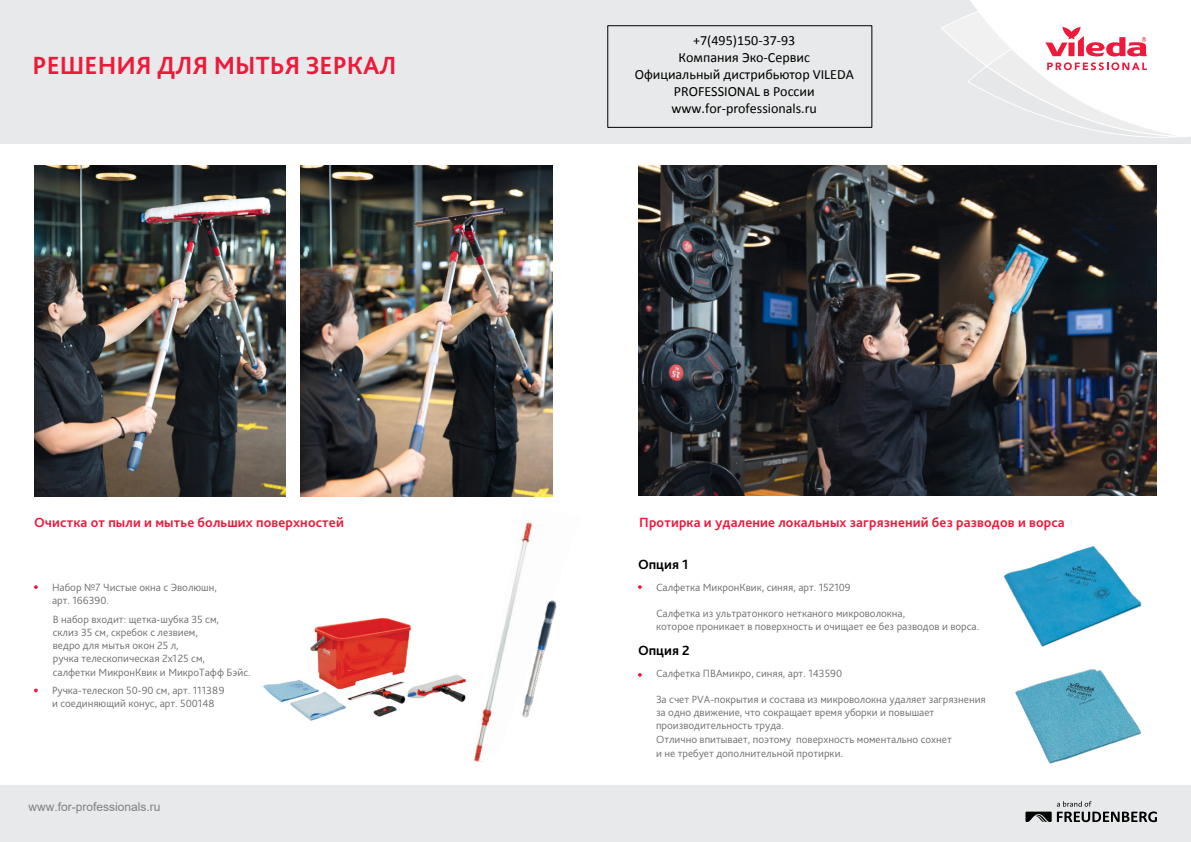
<style>
.page{position:relative;width:1191px;height:842px;background:#fff}
.page>*{position:absolute;margin:0;border:0;box-sizing:border-box;transform-origin:0 0}
.t1{font:700 26px "Bliss Pro";color:#ed1a3b}
.t2{font:14px/16.8px "Calibri";color:#000;text-align:center}
.t3{font:700 14px "Bliss Pro";letter-spacing:.01em;color:#ed1a3b}
.t4{font:700 14px "Bliss Pro";color:#000}
.t5{font:12px "Arial";color:#808080}
.t6{font:300 11px/13.2px "Bliss Pro";color:#6d6e71}
</style>
<div class="page">
<div style="left:0;top:0;width:1191px;height:144px;background:#e8e9ea"></div>
<svg style="left:941px;top:0;width:250px;height:138px"></svg>
<div style="left:0;top:785px;width:1191px;height:57px;background:#e8e9ea"></div>
<img style="left:253px;top:496px;width:248px;height:225px">
<img style="left:472px;top:505px;width:61px;height:257px">
<img style="left:638px;top:166px;width:519px;height:330px">
<img style="left:300px;top:166px;width:253px;height:330px">
<img style="left:34px;top:166px;width:252px;height:330px">
<svg style="left:34px;top:585px;width:4px;height:4px"></svg>
<svg style="left:34px;top:688px;width:4px;height:4px"></svg>
<svg style="left:638px;top:585px;width:4px;height:4px"></svg>
<svg style="left:638px;top:673px;width:4px;height:4px"></svg>
<img style="left:1015px;top:670px;width:127px;height:94px">
<img style="left:1003px;top:546px;width:139px;height:124px">
<img style="left:471px;top:582px;width:86px;height:156px">
<svg style="left:1025px;top:801px;width:132px;height:21px"></svg>
<h1 class="t1" style="left:33px;top:49px;width:365px">РЕШЕНИЯ ДЛЯ МЫТЬЯ ЗЕРКАЛ</h1>
<p class="t3" style="left:34px;top:514px;width:311px">Очистка от пыли и мытье больших поверхностей</p>
<p class="t6" style="left:52px;top:580px;width:166px">Набор №7 Чистые окна с Эволюшн, арт. 166390.</p>
<p class="t6" style="left:53px;top:612px;width:199px">В набор входит: щетка-шубка 35 см,<br>склиз 35 см, скребок с лезвием,<br>ведро для мытья окон 25 ,л<br>ручка телескопическая х2 125 см, салфетки МикронКвик и МикроТафф Бэйс.</p>
<p class="t6" style="left:52px;top:684px;width:174px">Ручка-телескоп 50-90 см, арт. 111389 и соединяющий конус, арт. 500148</p>
<p class="t5" style="left:28px;top:799px;width:134px">www.for-professionals.ru</p>
<p class="t2" style="left:635px;top:32px;width:220px">+7)495(150-37-93<br>Компания Эко-Сервис<br>Официальный дистрибьютор VILEDA<br>PROFESSIONAL в России www.for-professionals r u.</p>
<p class="t3" style="left:639px;top:514px;width:427px">Протирка и удаление локальных загрязнений без разводов и ворса</p>
<p class="t4" style="left:638px;top:556px;width:52px">Опция 1</p>
<p class="t6" style="left:656px;top:580px;width:196px">Салфетка МикронКвик, синяя, арт. 152109</p>
<p class="t6" style="left:656px;top:606px;width:325px">Салфетка из ультратонкого нетканого микроволокна,<br>которое проникает в поверхность и очищает ее без разводов и ворса.</p>
<p class="t4" style="left:638px;top:642px;width:53px">Опция 2</p>
<p class="t6" style="left:656px;top:666px;width:188px">Салфетка ПВАмикро, синяя, арт. 143590</p>
<p class="t6" style="left:656px;top:692px;width:331px">За счет PVA-покрытия и состава из микроволокна удаляет загрязнения</p>
<p class="t6" style="left:656px;top:706px;width:280px">за одно движение, что сокращает время уборки и повышает</p>
<p class="t6" style="left:656px;top:719px;width:129px">производительность труда.</p>
<p class="t6" style="left:796px;top:732px;width:157px">поверхность моментально сохнет</p>
<p class="t6" style="left:656px;top:731px;width:188px;line-height:14.4px">Отлично впитывает, поэтому<br>и не требует дополнительной протирки.</p>
</div>
